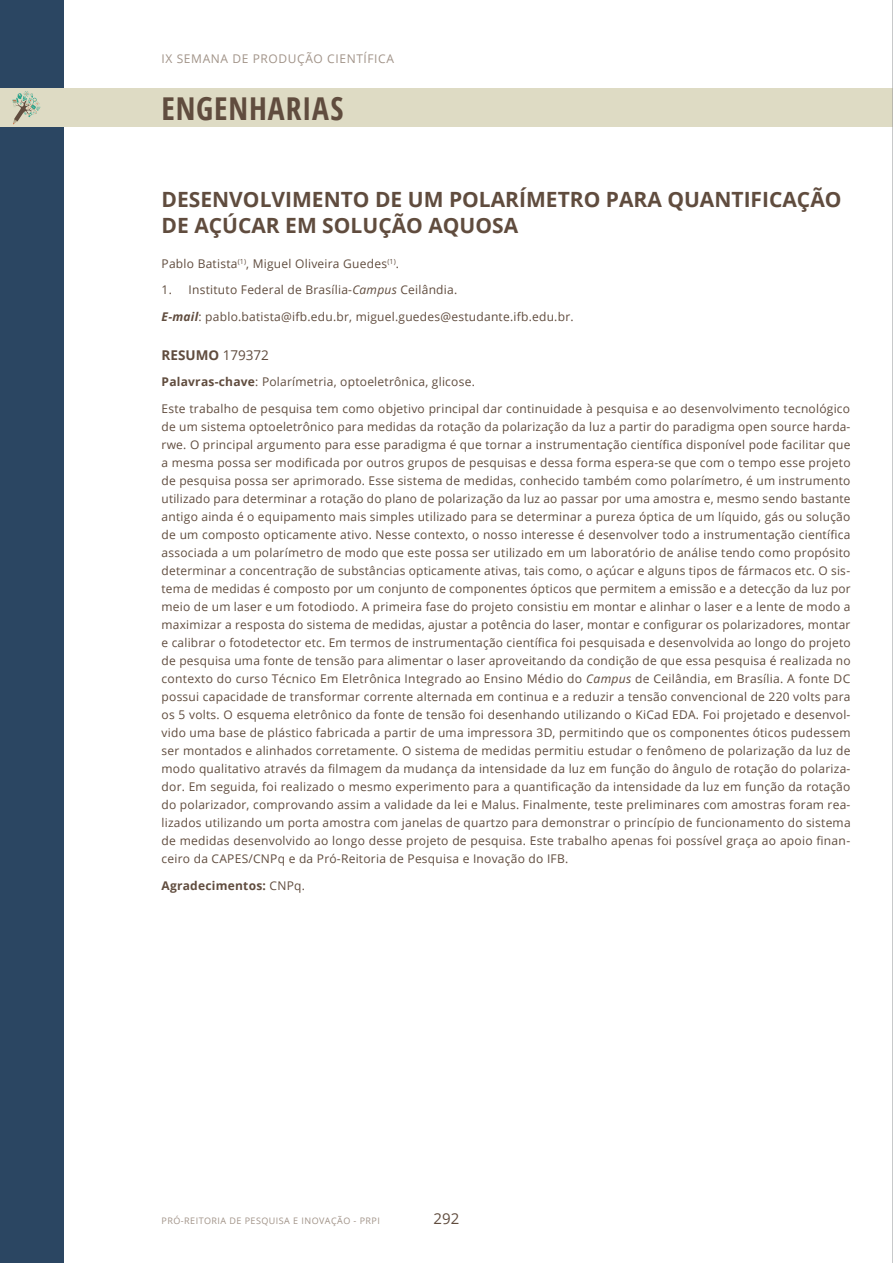
<style>
.page{position:relative;width:893px;height:1263px;background:#fff}
.page>*{position:absolute;margin:0;border:0;box-sizing:border-box;transform-origin:0 0}
.t1{font:700 31.5px "Open Sans Condensed";letter-spacing:.025em;color:#604c3e}
.Resumo_-_TÍTULO{font:700 21px/25.2px "Open Sans";color:#604c3e}
.t2{font:15px "Open Sans";color:#604c3e}
.Resumo_-_NÚMERO{font:700 13.5px "Open Sans";color:#604c3e}
.Resumo_-_CORPO{font:12px/18px "Open Sans";letter-spacing:.02em;color:#604c3e;text-align:justify}
.Resumo_-_E-MAIL{font:12px "Open Sans";letter-spacing:.02em;color:#604c3e}
.Resumo_-_PALAVRA-CHA{font:12px "Open Sans";letter-spacing:.02em;color:#604c3e}
.Resumo_-_AUTORES{font:12px "Open Sans";letter-spacing:.02em;color:#604c3e}
.t3{font:12px "Open Sans";letter-spacing:.05em;color:#a19388}
.Resumo_-_AGRADECIMEN{font:700 12px "Open Sans";letter-spacing:.02em;color:#604c3e}
.t4{font:9px "Open Sans";letter-spacing:.05em;color:#a19388}
.s1{font-style:italic}
.s2{font-weight:700;font-style:italic}
.s3{font-weight:400}
.s4{font-weight:700}
</style>
<div class="page">
<div style="left:0;top:0;width:64px;height:1263px;background:#2b4662"></div>
<div style="left:0;top:88px;width:892px;height:38px;background:#dedbc4"></div>
<hr style="left:892px;top:0;width:1px;height:1263px;background:#939598">
<svg style="left:12px;top:91px;width:28px;height:33px"></svg>
<p class="t3" style="left:162px;top:51px;width:234px">IX SEMANA DE PRODUÇÃO CIENTÍFICA</p>
<h1 class="t1" style="left:162px;top:87px;width:183px">ENGENHARIAS</h1>
<p class="Resumo_-_TÍTULO" style="left:162px;top:187px;width:681px">DESENVOLVIMENTO DE UM POLARÍMETRO PARA QUANTIFICAÇÃO<br>DE AÇÚCAR EM SOLUÇÃO AQUOSA</p>
<p class="Resumo_-_AUTORES" style="left:162px;top:255px;width:239px">Pablo Batista<sup>(1)</sup>, Miguel Oliveira Guedes<sup>(1)</sup>.</p>
<p class="Resumo_-_CORPO" style="left:162px;top:280px;width:297px">1. Instituto Federal de Brasília-<span class="s1">Campus</span> Ceilândia.</p>
<p class="Resumo_-_E-MAIL" style="left:162px;top:308px;width:414px"><span class="s2">E-mail</span>: pablo.batista@ifb.edu.br, miguel.guedes@estudante.ifb.edu.br.</p>
<p class="Resumo_-_NÚMERO" style="left:162px;top:345px;width:109px">RESUMO <span class="s3">179372</span></p>
<p class="Resumo_-_PALAVRA-CHA" style="left:162px;top:374px;width:315px"><span class="s4">Palavras-chave</span>: Polarímetria, optoeletrônica, glicose.</p>
<p class="Resumo_-_CORPO" style="left:162px;top:399px;width:691px">Este trabalho de pesquisa tem como objetivo principal dar continuidade à pesquisa e ao desenvolvimento tecnológico de um sistema optoeletrônico para medidas da rotação da polarização da luz a partir do paradigma open source harda&shy;rwe. O principal argumento para esse paradigma é que tornar a instrumentação científica disponível pode facilitar que a mesma possa ser modificada por outros grupos de pesquisas e dessa forma espera-se que com o tempo esse projeto de pesquisa possa ser aprimorado. Esse sistema de medidas, conhecido também como polarímetro, é um instrumento utilizado para determinar a rotação do plano de polarização da luz ao passar por uma amostra e, mesmo sendo bastante antigo ainda é o equipamento mais simples utilizado para se determinar a pureza óptica de um líquido, gás ou solução de um composto opticamente ativo. Nesse contexto, o nosso interesse é desenvolver todo a instrumentação científica associada a um polarímetro de modo que este possa ser utilizado em um laboratório de análise tendo como propósito determinar a concentração de substâncias opticamente ativas, tais como, o açúcar e alguns tipos de fármacos etc. O sis&shy;tema de medidas é composto por um conjunto de componentes ópticos que permitem a emissão e a detecção da luz por meio de um laser e um fotodiodo. A primeira fase do projeto consistiu em montar e alinhar o laser e a lente de modo a maximizar a resposta do sistema de medidas, ajustar a potência do laser, montar e configurar os polarizadores, montar e calibrar o fotodetector etc. Em termos de instrumentação científica foi pesquisada e desenvolvida ao longo do projeto de pesquisa uma fonte de tensão para alimentar o laser aproveitando da condição de que essa pesquisa é realizada no contexto do curso Técnico Em Eletrônica Integrado ao Ensino Médio do <span class="s1">Campus</span> de Ceilândia, em Brasília. A fonte DC possui capacidade de transformar corrente alternada em continua e a reduzir a tensão convencional de 220 volts para os 5 volts. O esquema eletrônico da fonte de tensão foi desenhando utilizando o KiCad EDA. Foi projetado e desenvol&shy;vido uma base de plástico fabricada a partir de uma impressora 3D, permitindo que os componentes óticos pudessem ser montados e alinhados corretamente. O sistema de medidas permitiu estudar o fenômeno de polarização da luz de modo qualitativo através da filmagem da mudança da intensidade da luz em função do ângulo de rotação do polariza&shy;dor. Em seguida, foi realizado o mesmo experimento para a quantificação da intensidade da luz em função da rotação do polarizador, comprovando assim a validade da lei e Malus. Finalmente, teste preliminares com amostras foram rea&shy;lizados utilizando um porta amostra com janelas de quartzo para demonstrar o princípio de funcionamento do sistema de medidas desenvolvido ao longo desse projeto de pesquisa. Este trabalho apenas foi possível graça ao apoio finan&shy;ceiro da CAPES/CNPq e da Pró-Reitoria de Pesquisa e Inovação do IFB.</p>
<p class="Resumo_-_AGRADECIMEN" style="left:162px;top:877px;width:145px">Agradecimentos: <span class="s3">CNPq.</span></p>
<p class="t4" style="left:162px;top:1215px;width:220px">PRÓ-REITORIA DE PESQUISA E INOVAÇÃO - PRPI</p>
<p class="t2" style="left:434px;top:1208px;width:27px">292</p>
</div>
